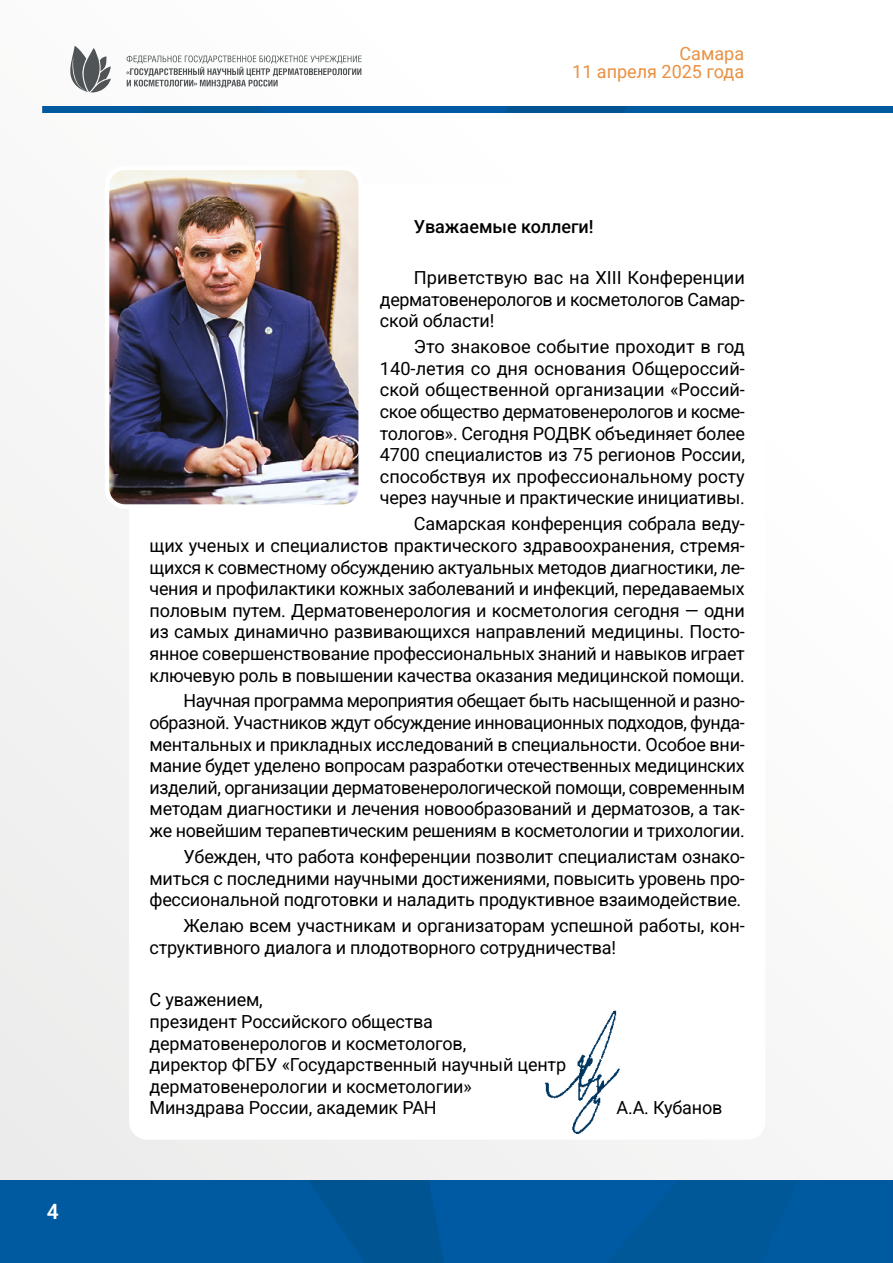
<style>
.page{position:relative;width:893px;height:1263px;background:#fff}
.page>*{position:absolute;margin:0;border:0;box-sizing:border-box;transform-origin:0 0}
.t1{font:600 21px "Roboto";color:#fff}
.t2{font:18px/21.6px "Roboto";letter-spacing:-.015em;color:#000;text-align:justify}
.t3{font:18px/18px "Roboto";color:#ea9041;text-align:right}
.t4{font:500 18px "Roboto";color:#000}
</style>
<div class="page">
<div style="left:0;top:0;width:893px;height:1263px;background:linear-gradient(to right,#f5f5f5,#fff)"></div>
<img style="left:0;top:1180px;width:893px;height:83px">
<img style="left:43px;top:106px;width:850px;height:7px">
<svg style="left:126px;top:55px;width:236px;height:33px"></svg>
<svg style="left:70px;top:46px;width:41px;height:46px"></svg>
<div style="left:129px;top:185px;width:636px;height:955px;background:#fff;border-radius:18px"></div>
<img style="left:107px;top:168px;width:254px;height:339px">
<div style="left:105px;top:166px;width:258px;height:343px;border:4px solid #fff;border-radius:18px"></div>
<img style="left:545px;top:1010px;width:75px;height:124px">
<p class="t1" style="left:47px;top:1197px;width:13px">4</p>
<p class="t3" style="left:572px;top:44px;width:173px">Самара<br>11 апреля 2025 года</p>
<p class="t4" style="left:414px;top:213px;width:181px">Уважаемые коллеги!</p>
<p class="t2" style="left:380px;top:266px;width:366px;text-indent:34px">Приветствую вас на XIII Конференции дерматовенерологов и косметологов Самар&shy;ской области!</p>
<p class="t2" style="left:380px;top:335px;width:367px;text-indent:34px">Это знаковое событие проходит в год 140‑летия со дня основания Общероссий&shy;ской общественной организации «Россий&shy;ское общество дерматовенерологов и косме&shy;тологов». Сегодня РОДВК объединяет более 4700 специалистов из 75 регионов России, способствуя их профессиональному росту через научные и практические инициативы.</p>
<p class="t2" style="left:150px;top:512px;width:597px;text-indent:264px">Самарская конференция собрала веду&shy;щих ученых и специалистов практического здравоохранения, стремя&shy;щихся к совместному обсуждению актуальных методов диагностики, ле&shy;чения и профилактики кожных заболеваний и инфекций, передаваемых половым путем. Дерматовенерология и косметология сегодня — одни из самых динамично развивающихся направлений медицины. Посто&shy;янное совершенствование профессиональных знаний и навыков играет ключевую роль в повышении качества оказания медицинской помощи.</p>
<p class="t2" style="left:150px;top:689px;width:597px;text-indent:34px">Научная программа мероприятия обещает быть насыщенной и разно&shy;образной. Участников ждут обсуждение инновационных подходов, фунда&shy;ментальных и прикладных исследований в специальности. Особое вни&shy;мание будет уделено вопросам разработки отечественных медицинских изделий, организации дерматовенерологической помощи, современным методам диагностики и лечения новообразований и дерматозов, а так&shy;же новейшим терапевтическим решениям в косметологии и трихологии.</p>
<p class="t2" style="left:150px;top:845px;width:597px;text-indent:34px">Убежден, что работа конференции позволит специалистам ознако&shy;миться с последними научными достижениями, повысить уровень про&shy;фессиональной подготовки и наладить продуктивное взаимодействие.</p>
<p class="t2" style="left:150px;top:914px;width:597px;text-indent:34px">Желаю всем участникам и организаторам успешной работы, кон&shy;структивного диалога и плодотворного сотрудничества!</p>
<p class="t2" style="left:150px;top:988px;width:418px;text-align:left">С уважением,<br>президент Российского общества дерматовенерологов и косметологов,<br>директор ФГБУ «Государственный научный центр дерматовенерологии и косметологии» Минздрава России, академик РАН</p>
<p class="t2" style="left:617px;top:1096px;width:107px">А.А. Кубанов</p>
</div>
